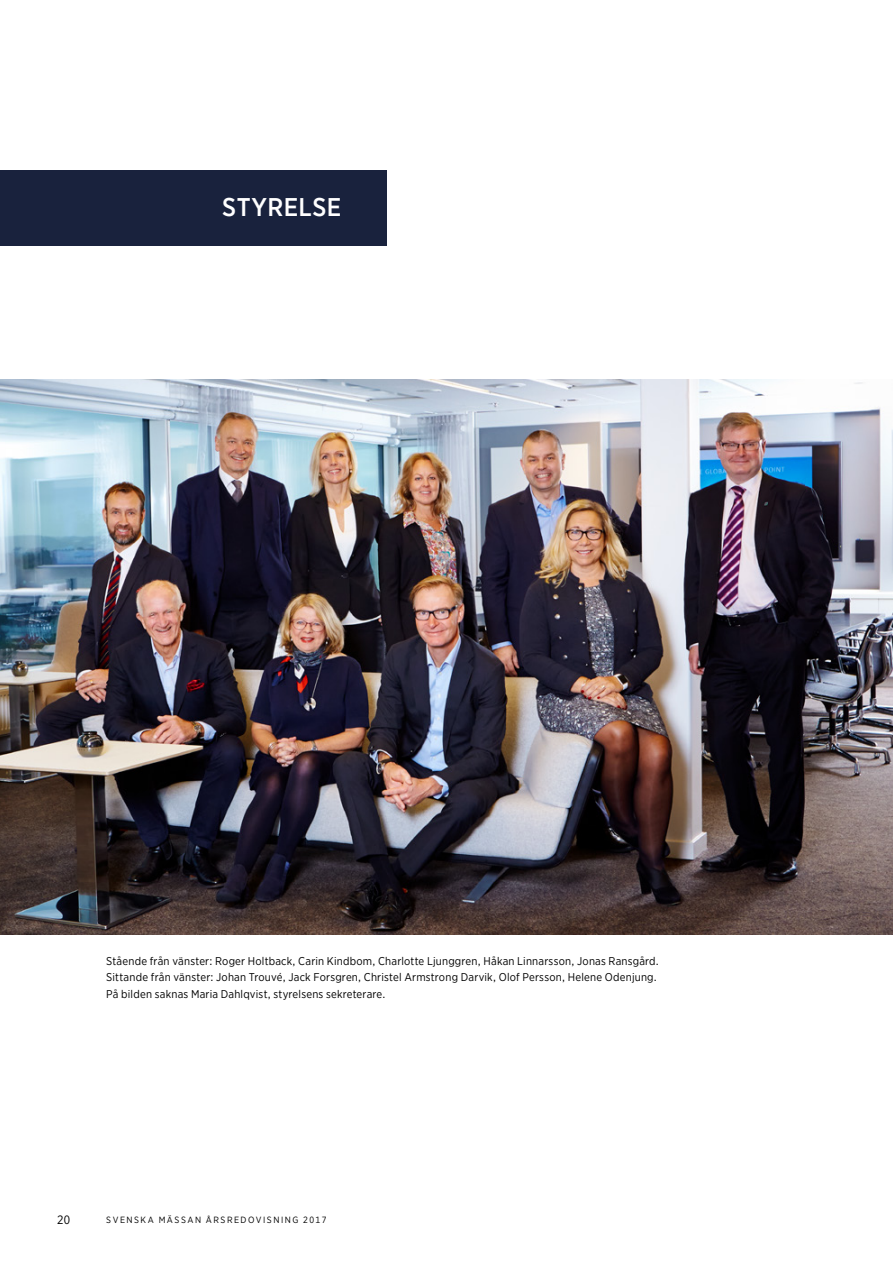
<style>
.page{position:relative;width:893px;height:1263px;background:#fff}
.page>*{position:absolute;margin:0;border:0;box-sizing:border-box;transform-origin:0 0}
.t1{font:500 25.5px "Gotham Narrow";letter-spacing:.015em;color:#fff}
.t2{font:12px "Gotham Narrow";color:#000}
.t3{font:11.25px/16.5px "Gotham Narrow";letter-spacing:.02em;color:#000}
.t4{font:9px "Gotham Narrow";letter-spacing:.17em;color:#000}
</style>
<div class="page">
<div style="left:0;top:170px;width:387px;height:76px;background:#19223d"></div>
<img style="left:0;top:379px;width:893px;height:555px">
<h1 class="t1" style="left:222px;top:191px;width:121px">STYRELSE</h1>
<p class="t3" style="left:106px;top:952px;width:554px">Stående från vänster: Roger Holtback, Carin Kindbom, Charlotte Ljunggren, Håkan Linnarsson, Jonas Ransgård.<br>Sittande från vänster: Johan Trouvé, Jack Forsgren, Christel Armstrong Darvik, Olof Persson, Helene Odenjung.<br>På bilden saknas Maria Dahlqvist, styrelsens sekreterare.</p>
<p class="t2" style="left:57px;top:1212px;width:14px">20</p>
<p class="t4" style="left:106px;top:1215px;width:222px">SVENSKA MÄSSAN ÅRSREDOVISNING 2017</p>
</div>
